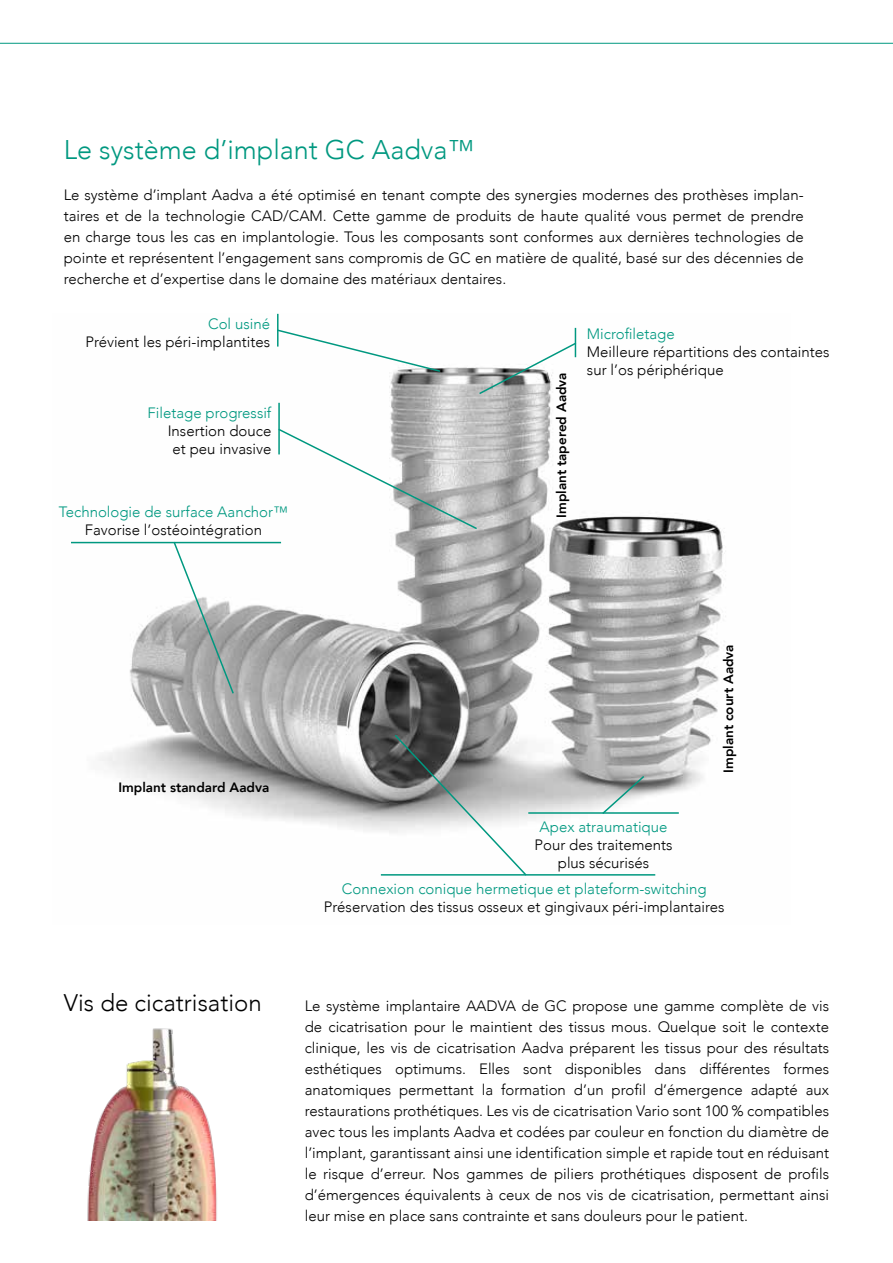
<style>
.page{position:relative;width:893px;height:1263px;background:#fff}
.page>*{position:absolute;margin:0;border:0;box-sizing:border-box;transform-origin:0 0}
.t1{font:300 27px "Avenir";color:#009880}
.t2{font:300 24px "Avenir";color:#000}
.t3{font:300 15px/21px "Avenir";color:#000;text-align:center}
.t4{font:300 15px "Avenir";color:#009880}
.t5{font:800 13.5px "Avenir";color:#000}
</style>
<div class="page">
<img style="left:71px;top:327px;width:655px;height:549px">
<img style="left:87px;top:1028px;width:130px;height:192px">
<svg style="left:0;top:43px;width:893px;height:1px"></svg>
<hr style="left:278px;top:403px;width:2px;height:51px;background:#009880">
<svg style="left:277px;top:427px;width:202px;height:104px"></svg>
<hr style="left:277px;top:314px;width:2px;height:33px;background:#009880">
<svg style="left:275px;top:328px;width:167px;height:45px"></svg>
<svg style="left:478px;top:328px;width:100px;height:68px"></svg>
<svg style="left:172px;top:540px;width:63px;height:155px"></svg>
<hr style="left:71px;top:542px;width:210px;height:1px;background:#009880">
<hr style="left:381px;top:874px;width:274px;height:2px;background:#009880">
<svg style="left:393px;top:733px;width:135px;height:143px"></svg>
<hr style="left:528px;top:812px;width:151px;height:2px;background:#009880">
<svg style="left:601px;top:774px;width:45px;height:41px"></svg>
<h1 class="t1" style="left:64px;top:134px;width:412px">Le système d’implant GC Aadva™</h1>
<p class="t3" style="left:64px;top:184px;width:741px;text-align:justify">Le système d’implant Aadva a été optimisé en tenant compte des synergies modernes des prothèses implan&shy;taires et de la technologie CAD/CAM. Cette gamme de produits de haute qualité vous permet de prendre en charge tous les cas en implantologie. Tous les composants sont conformes aux dernières technologies de pointe et représentent l’engagement sans compromis de GC en matière de qualité, basé sur des décennies de recherche et d’expertise dans le domaine des matériaux dentaires.</p>
<p class="t4" style="left:208px;top:315px;width:63px">Col usiné</p>
<p class="t3" style="left:85px;top:331px;width:186px">Prévient les péri-implantites</p>
<p class="t4" style="left:147px;top:404px;width:125px">Filetage progressif</p>
<p class="t3" style="left:168px;top:422px;width:105px;line-height:18px">Insertion douce et peu invasive</p>
<p class="t4" style="left:59px;top:503px;width:231px">Technologie de surface Aanchor™</p>
<p class="t3" style="left:85px;top:520px;width:179px">Favorise l’ostéointégration</p>
<p class="t5" style="left:551px;top:518px;width:147px;rotate:-90deg">Implant tapered Aadva</p>
<p class="t4" style="left:587px;top:325px;width:89px">Microfiletage</p>
<p class="t3" style="left:587px;top:343px;width:244px;line-height:18px;text-align:left">Meilleure répartitions des containtes sur l’os périphérique</p>
<p class="t5" style="left:118px;top:776px;width:153px">Implant standard Aadva</p>
<h2 class="t2" style="left:64px;top:988px;width:199px">Vis de cicatrisation</h2>
<p class="t4" style="left:540px;top:818px;width:129px">Apex atraumatique</p>
<p class="t3" style="left:534px;top:836px;width:140px;line-height:18px">Pour des traitements plus sécurisés</p>
<p class="t5" style="left:718px;top:773px;width:130px;rotate:-90deg">Implant court Aadva</p>
<p class="t4" style="left:342px;top:880px;width:366px">Connexion conique hermetique et plateform-switching</p>
<p class="t3" style="left:324px;top:896px;width:402px">Préservation des tissus osseux et gingivaux péri-implantaires</p>
<p class="t3" style="left:305px;top:995px;width:526px;text-align:justify">Le système implantaire AADVA de GC propose une gamme complète de vis de cicatrisation pour le maintient des tissus mous. Quelque soit le contexte clinique, les vis de cicatrisation Aadva préparent les tissus pour des résultats esthétiques optimums. Elles sont disponibles dans différentes formes anatomiques permettant la formation d’un profil d’émergence adapté aux restaurations prothétiques. Les vis de cicatrisation Vario sont 100 % compatibles avec tous les implants Aadva et codées par couleur en fonction du diamètre de l’implant, garantissant ainsi une identification simple et rapide tout en réduisant le risque d’erreur. Nos gammes de piliers prothétiques disposent de profils d’émergences équivalents à ceux de nos vis de cicatrisation, permettant ainsi leur mise en place sans contrainte et sans douleurs pour le patient.</p>
</div>
